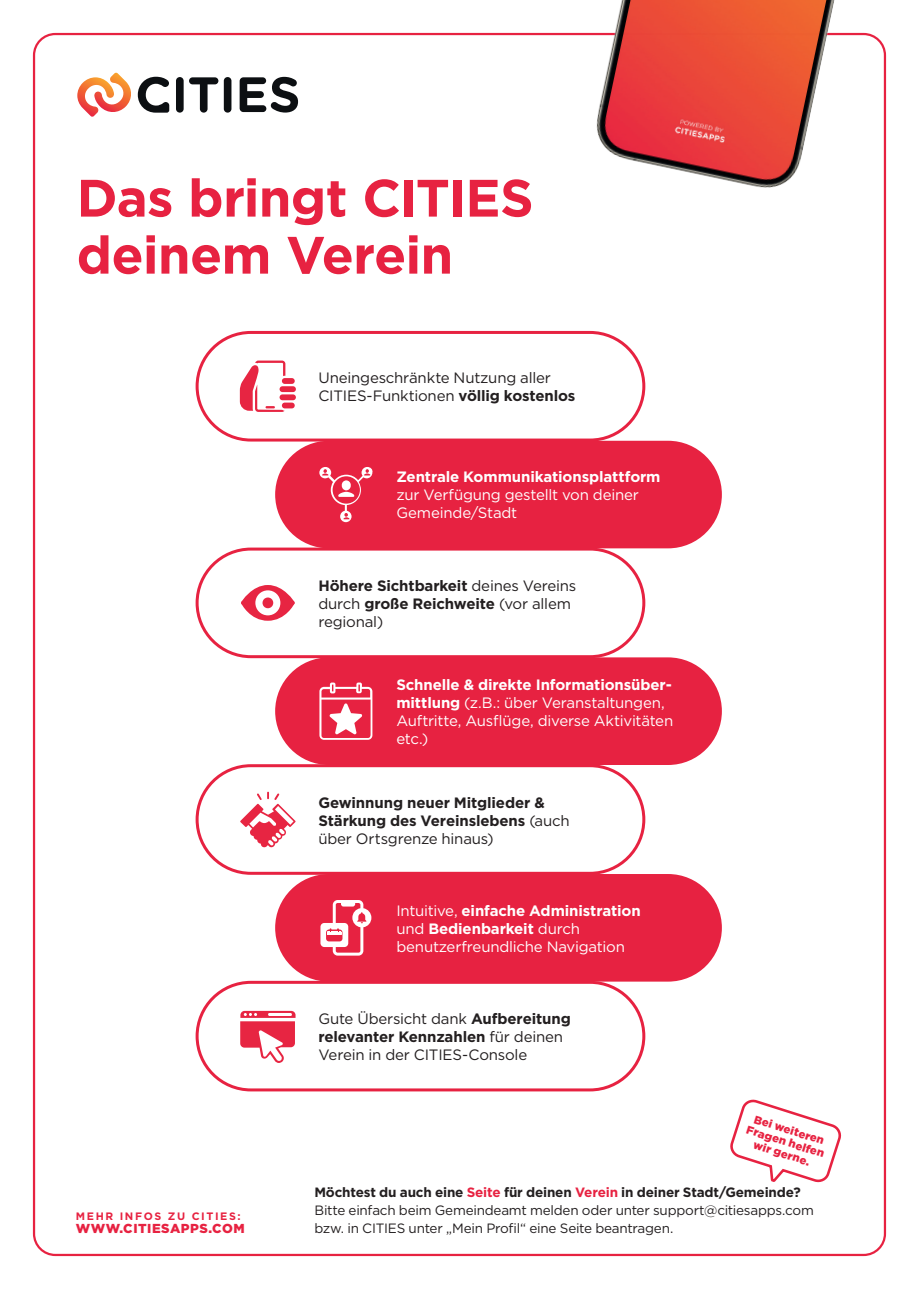
<style>
.page{position:relative;width:919px;height:1289px;background:#fff}
.page>*{position:absolute;margin:0;border:0;box-sizing:border-box;transform-origin:0 0}
.Lauftext{font:700 52.5px/57px "Gotham";letter-spacing:-.015em;color:#e72241}
.Text_klein-NEU{font:15px/18px "Gotham";letter-spacing:-.015em;color:#fff}
.Text_klein-NEU-2{font:15px/18px "Gotham";letter-spacing:-.015em;color:#231f20}
.Text_klein-NEU-3{font:700 15px/18px "Gotham";letter-spacing:-.01em;color:#231f20}
.t1{font:13.5px/18px "Gotham";letter-spacing:-.02em;color:#231f20}
.t2{font:900 13.05px "Gotham";letter-spacing:.04em;color:#e72241}
.t3{font:900 11.4px/12.3px "Gotham";color:#e72241;text-align:center}
.t4{font:700 10.8px "Gotham";letter-spacing:.15em;color:#e72241}
.s1{font-weight:700}
.s2{font-weight:400}
.s3{font-weight:700;color:#e72241}
</style>
<div class="page">
<div style="left:176px;top:77px;width:8px;height:36px;background:#0c0f12;border-radius:4px"></div>
<svg style="left:189px;top:77px;width:29px;height:36px"></svg>
<div style="left:224px;top:77px;width:7px;height:36px;background:#0c0f12;border-radius:4px"></div>
<svg style="left:239px;top:77px;width:59px;height:36px"></svg>
<svg style="left:77px;top:73px;width:92px;height:44px"></svg>
<svg style="left:730px;top:1099px;width:112px;height:84px"></svg>
<div style="left:275px;top:874px;width:446px;height:107px;background:#e72241;border-radius:54px"></div>
<div style="left:275px;top:657px;width:446px;height:108px;background:#e72241;border-radius:54px"></div>
<svg style="left:319px;top:682px;width:53px;height:57px"></svg>
<div style="left:275px;top:441px;width:446px;height:107px;background:#e72241;border-radius:54px"></div>
<svg style="left:319px;top:467px;width:54px;height:55px"></svg>
<div style="left:195px;top:331px;width:450px;height:110px;border:3px solid #e72241;border-radius:54px"></div>
<svg style="left:240px;top:360px;width:56px;height:52px"></svg>
<div style="left:195px;top:547px;width:450px;height:111px;border:3px solid #e72241;border-radius:54px"></div>
<svg style="left:241px;top:585px;width:54px;height:35px"></svg>
<div style="left:195px;top:764px;width:450px;height:110px;border:3px solid #e72241;border-radius:54px"></div>
<svg style="left:240px;top:791px;width:55px;height:56px"></svg>
<svg style="left:320px;top:900px;width:51px;height:55px"></svg>
<div style="left:195px;top:980px;width:450px;height:111px;border:3px solid #e72241;border-radius:54px"></div>
<svg style="left:240px;top:1010px;width:55px;height:52px"></svg>
<img style="left:580px;top:0;width:263px;height:188px">
<p class="Lauftext" style="left:77px;top:169px;width:458px">Das bringt CITIES deinem Verein</p>
<p class="Text_klein-NEU-2" style="left:318px;top:368px;width:258px">Uneingeschränkte Nutzung aller<br>CITIES-Funktionen <span class="s1">völlig kostenlos</span></p>
<p class="Text_klein-NEU" style="left:396px;top:468px;width:265px"><span class="s1">Zentrale Kommunikationsplattform </span>zur Verfügung gestellt von deiner<br>Gemeinde/Stadt</p>
<p class="Text_klein-NEU-2" style="left:318px;top:576px;width:259px"><span class="s1">Höhere Sichtbarkeit</span> deines Vereins durch <span class="s1">große Reichweite</span> (vor allem regional)</p>
<p class="Text_klein-NEU" style="left:396px;top:675px;width:278px"><span class="s1">Schnelle &amp; direkte Informationsüber&shy;mittlung</span> (z.B.: über Veranstaltungen,<br>Auftritte, Ausflüge, diverse Aktivitäten etc.)</p>
<p class="Text_klein-NEU-3" style="left:318px;top:793px;width:253px">Gewinnung neuer Mitglieder &amp;<br>Stärkung des Vereinslebens <span class="s2">(auch über Ortsgrenze hinaus)</span></p>
<p class="Text_klein-NEU" style="left:396px;top:901px;width:246px">Intuitive, <span class="s1">einfache Administration </span>und <span class="s1">Bedienbarkeit</span> durch benutzerfreundliche Navigation</p>
<p class="t4" style="left:76px;top:1208px;width:166px">MEHR INFOS ZU CITIES:</p>
<p class="t2" style="left:76px;top:1219px;width:170px">WWW.CITIESAPPS.COM</p>
<p class="Text_klein-NEU-2" style="left:318px;top:1009px;width:254px">Gute Übersicht dank <span class="s1">Aufbereitung relevanter Kennzahlen</span> für deinen<br>Verein in der CITIES-Console</p>
<p class="t3" style="left:752px;top:1111px;width:83px;rotate:18deg">Bei weiteren<br>Fragen helfen wir gerne.</p>
<p class="t1" style="left:314px;top:1183px;width:501px"><span class="s1">Möchtest du auch eine</span> <span class="s3">Seite</span> <span class="s1">für deinen</span> <span class="s3">Verein</span> <span class="s1">in deiner Stadt/Gemeinde?<br></span>Bitte einfach beim Gemeindeamt melden oder unter support@citiesapps.com bzw. in CITIES unter „Mein Profil“ eine Seite beantragen.</p>
</div>
